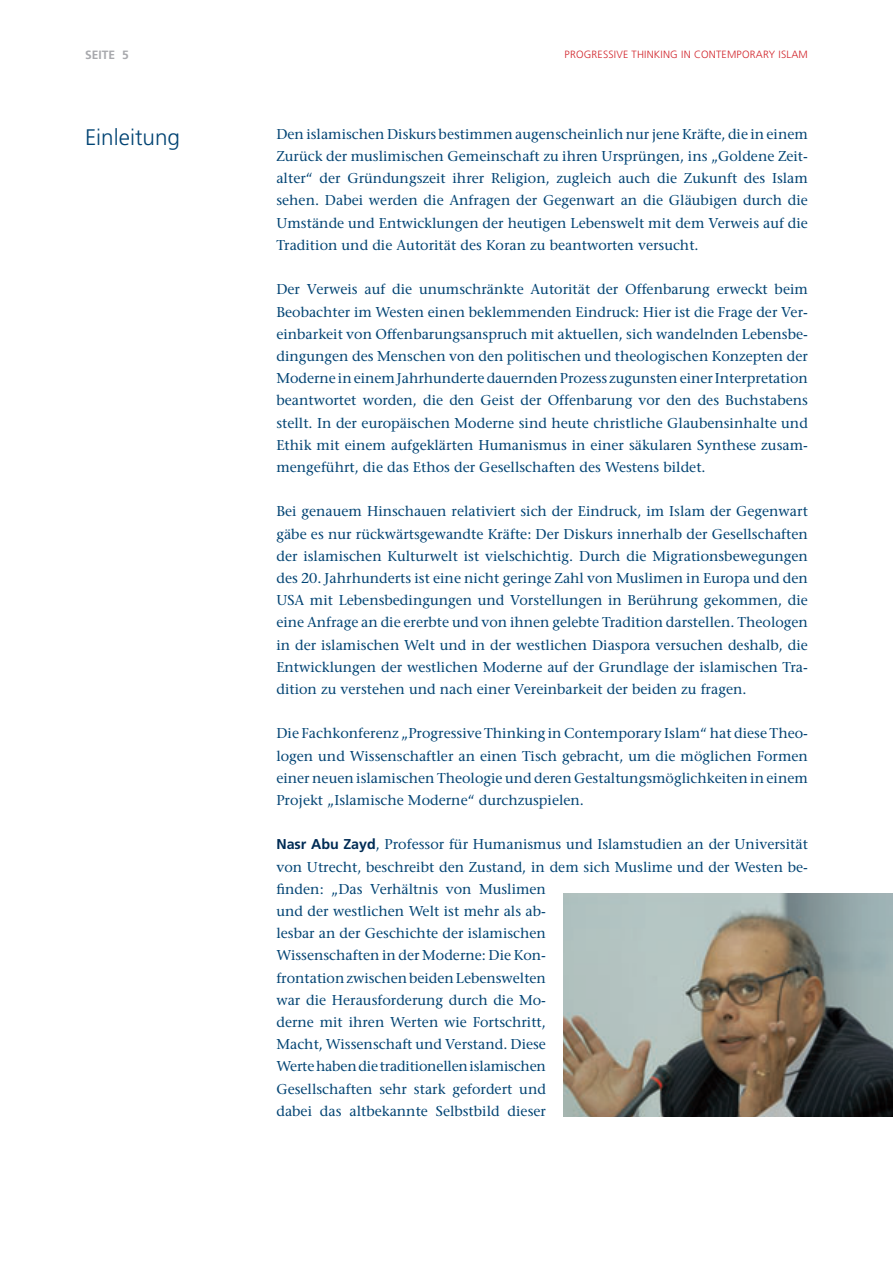
<style>
.page{position:relative;width:893px;height:1263px;background:#fff}
.page>*{position:absolute;margin:0;border:0;box-sizing:border-box;transform-origin:0 0}
.t1{font:300 22.5px "Frutiger";color:#004373}
.t2{font:14.25px/22.2px "Stone Serif";color:#004373;text-align:justify}
.t3{font:700 12px "Frutiger";letter-spacing:.005em;color:#a8a9ad}
.t4{font:300 10.5px "Frutiger";letter-spacing:.02em;color:#d1232a}
.s1{font-family:"Frutiger";font-weight:700;color:#002c55}
</style>
<div class="page">
<img style="left:563px;top:893px;width:330px;height:224px">
<p class="t3" style="left:85px;top:50px;width:45px">SEITE 5</p>
<p class="t4" style="left:565px;top:50px;width:245px">PROGRESSIVE THINKING IN CONTEMPORARY ISLAM</p>
<h1 class="t1" style="left:85px;top:128px;width:97px">Einleitung</h1>
<p class="t2" style="left:276px;top:124px;width:533px">Den islamischen Diskurs bestimmen augenscheinlich nur jene Kräfte, die in einem Zurück der muslimischen Gemeinschaft zu ihren Ursprüngen, ins „Goldene Zeit&shy;alter“ der Gründungszeit ihrer Religion, zugleich auch die Zukunft des Islam sehen. Dabei werden die Anfragen der Gegenwart an die Gläubigen durch die Umstände und Entwicklungen der heutigen Lebenswelt mit dem Verweis auf die Tradition und die Autorität des Koran zu beantworten versucht.</p>
<p class="t2" style="left:276px;top:280px;width:533px">Der Verweis auf die unumschränkte Autorität der Offenbarung erweckt beim Beobachter im Westen einen beklemmenden Eindruck: Hier ist die Frage der Ver&shy;einbarkeit von Offenbarungsanspruch mit aktuellen, sich wandelnden Lebensbe&shy;dingungen des Menschen von den politischen und theologi schen Konzepten der Moderne in einem Jahrhunderte dauernden Prozess zugunsten einer Inter pretation beantwortet worden, die den Geist der Offenbarung vor den des Buchstabens stellt. In der europäischen Moderne sind heute christliche Glaubensinhalte und Ethik mit einem aufgeklärten Humanismus in einer säkularen Synthese zusam&shy;mengeführt, die das Ethos der Gesellschaften des Westens bildet.</p>
<p class="t2" style="left:276px;top:502px;width:533px">Bei genauem Hinschauen relativiert sich der Eindruck, im Islam der Gegenwart gäbe es nur rückwärtsgewandte Kräfte: Der Diskurs innerhalb der Gesellschaften der islamischen Kulturwelt ist viel schichtig. Durch die Migrationsbewegungen des 20. Jahrhunderts ist eine nicht geringe Zahl von Muslimen in Europa und den USA mit Lebensbedingungen und Vorstellungen in Berührung gekommen, die eine Anfrage an die ererbte und von ihnen gelebte Tradition darstellen. Theologen in der islamischen Welt und in der westlichen Diaspora versuchen deshalb, die Entwicklungen der westlichen Moderne auf der Grundlage der islamischen Tra&shy;dition zu verstehen und nach einer Vereinbarkeit der beiden zu fragen.</p>
<p class="t2" style="left:276px;top:724px;width:533px">Die Fachkonferenz „Progressive Thinking in Contemporary Islam“ hat diese Theo&shy;logen und Wissenschaftler an einen Tisch gebracht, um die möglichen Formen einer neuen islamischen Theologie und deren Gestaltungsmöglichkeiten in einem Projekt „Islamische Moderne“ durchzuspielen.</p>
<p class="t2" style="left:276px;top:835px;width:533px;text-align:left"><span class="s1">Nasr Abu Zayd</span>, Professor für Humanismus und Islamstudien an der Universität von Utrecht, beschreibt den Zustand, in dem sich Muslime und der Westen be&shy;finden: „Das Verhältnis von Muslimen<br>und der westlichen Welt ist mehr als ab-<br>lesbar an der Geschichte der islamischen<br>Wissenschaften in der Moderne: Die Kon-<br>frontation zwischen beiden Lebenswelten<br>war die Herausforderung durch die Mo-<br>derne mit ihren Werten wie Fortschritt,<br>Macht, Wissenschaft und Verstand. Diese<br>Werte haben die traditionellen islamischen<br>Gesellschaften sehr stark gefordert und<br>dabei das altbekannte Selbstbild dieser</p>
</div>
